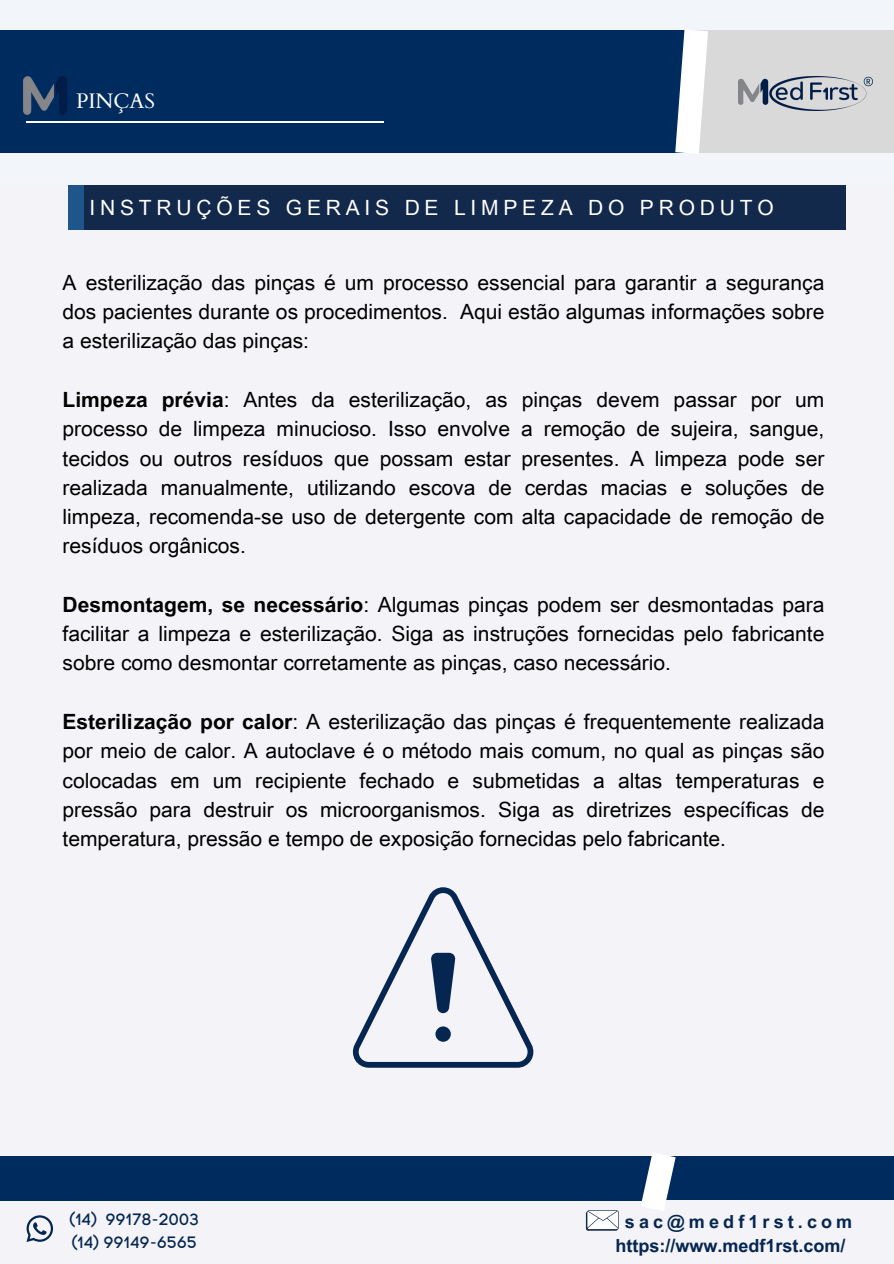
<style>
.page{position:relative;width:894px;height:1264px;background:#fff}
.page>*{position:absolute;margin:0;border:0;box-sizing:border-box;transform-origin:0 0}
.t1{font:21px/29.2px "Arial Unicode MS";color:#000;text-align:justify}
.t2{font:21px "Arial Unicode MS";letter-spacing:.23em;color:#fff}
.t3{font:21px "Cardo";color:#fff}
.t4{font:700 18px "Arial Unicode MS";color:#042650}
.t5{font:700 18px "Arial Unicode MS";letter-spacing:.23em;color:#042650}
.t6{font:16.35px "Code Pro Normal LC";color:#042650}
.s1{font-weight:700}
</style>
<div class="page">
<div style="left:0;top:0;width:893px;height:1263px;background:#f4f3f8"></div>
<div style="left:0;top:30px;width:694px;height:123px;background:#002b5f"></div>
<div style="left:0;top:1156px;width:656px;height:45px;background:#002b5f"></div>
<div style="left:653px;top:1156px;width:240px;height:44px;background:#002b5f"></div>
<div style="left:685px;top:30px;width:208px;height:123px;background:#d9d9d9"></div>
<svg style="left:675px;top:30px;width:33px;height:123px"></svg>
<svg style="left:641px;top:1153px;width:35px;height:58px"></svg>
<svg style="left:26px;top:1215px;width:27px;height:26px"></svg>
<svg style="left:585px;top:1210px;width:33px;height:20px"></svg>
<img style="left:738px;top:76px;width:134px;height:34px">
<img style="left:23px;top:76px;width:44px;height:39px">
<hr style="left:26px;top:121px;width:357px;height:1px;background:#fff">
<div style="left:68px;top:186px;width:18px;height:44px;background:#1e558a"></div>
<div style="left:84px;top:185px;width:761px;height:45px;background:#13294b"></div>
<svg style="left:352px;top:887px;width:182px;height:180px"></svg>
<h1 class="t3" style="left:76px;top:87px;width:80px">PINÇAS</h1>
<p class="t2" style="left:89px;top:192px;width:685px">INSTRUÇÕES GERAIS DE LIMPEZA DO PRODUTO</p>
<h2 class="t1" style="left:63px;top:267px;width:763px">A esterilização das pinças é um processo essencial para garantir a segurança dos pacientes durante os procedimentos. Aqui estão algumas informações sobre a esterilização das pinças:</h2>
<h2 class="t1" style="left:63px;top:384px;width:763px"><span class="s1">Limpeza prévia</span>: Antes da esterilização, as pinças devem passar por um processo de limpeza minucioso. Isso envolve a remoção de sujeira, sangue, tecidos ou outros resíduos que possam estar presentes. A limpeza pode ser realizada manualmente, utilizando escova de cerdas macias e soluções de limpeza, recomenda-se uso de detergente com alta capacidade de remoção de resíduos orgânicos.</h2>
<h2 class="t1" style="left:63px;top:589px;width:763px"><span class="s1">Desmontagem, se necessário</span>: Algumas pinças podem ser desmontadas para facilitar a limpeza e esterilização. Siga as instruções fornecidas pelo fabricante sobre como desmontar corretamente as pinças, caso necessário.</h2>
<p class="t1" style="left:63px;top:706px;width:763px"><span class="s1">Esterilização por calor</span>: A esterilização das pinças é frequentemente realizada por meio de calor. A autoclave é o método mais comum, no qual as pinças são colocadas em um recipiente fechado e submetidas a altas temperaturas e pressão para destruir os microorganismos. Siga as diretrizes específicas de temperatura, pressão e tempo de exposição fornecidas pelo fabricante.</p>
<h1 class="t6" style="left:70px;top:1209px;width:131px">(14) 99178-2003</h1>
<h2 class="t6" style="left:72px;top:1232px;width:127px">(14) 99149-6565</h2>
<p class="t5" style="left:624px;top:1208px;width:229px">sac@medf1rst.com</p>
<p class="t4" style="left:615px;top:1232px;width:231px">https://www.medf1rst.com/</p>
</div>
